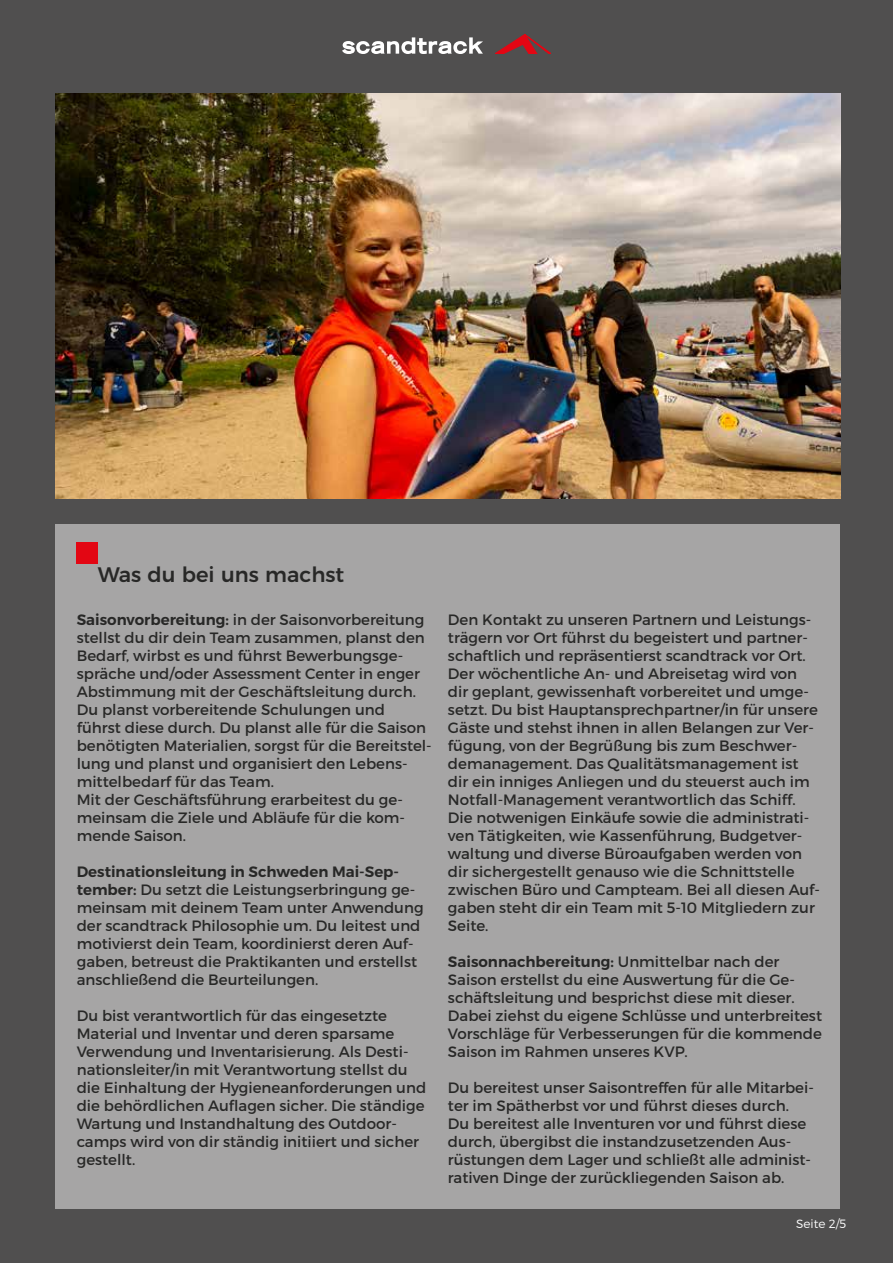
<style>
.page{position:relative;width:893px;height:1263px;background:#504f4f}
.page>*{position:absolute;margin:0;border:0;box-sizing:border-box;transform-origin:0 0}
.t1{font:500 21px "Montserrat";color:#282827}
.t2{font:15px/18px "Montserrat";color:#282827}
.t3{font:300 12px "Montserrat";color:#fff}
.s1{font-weight:600}
</style>
<div class="page">
<svg style="left:342px;top:37px;width:141px;height:17px"></svg>
<svg style="left:495px;top:34px;width:56px;height:20px"></svg>
<div style="left:55px;top:524px;width:785px;height:685px;background:#a6a5a5"></div>
<div style="left:76px;top:542px;width:22px;height:22px;background:#e30613"></div>
<img style="left:55px;top:93px;width:785px;height:406px">
<h1 class="t1" style="left:98px;top:557px;width:248px">Was du bei uns machst</h1>
<p class="t2" style="left:77px;top:610px;width:357px"><span class="s1">Saisonvorbereitung:</span> in der Saisonvorbereitung stellst du dir dein Team zusammen, planst den Bedarf, wirbst es und führst Bewerbungsge&shy;spräche und/oder Assessment Center in enger Abstimmung mit der Geschäftsleitung durch.<br>Du planst vorbereitende Schulungen und führst diese durch. Du planst alle für die Saison benötigten Materialien, sorgst für die Bereitstel&shy;lung und planst und organisiert den Lebens&shy;mittelbedarf für das Team.<br>Mit der Geschäftsführung erarbeitest du ge&shy;meinsam die Ziele und Abläufe für die kom&shy;mende Saison.</p>
<p class="t2" style="left:77px;top:862px;width:348px"><span class="s1">Destinationsleitung in Schweden Mai-Sep&shy;tember:</span> Du setzt die Leistungserbringung ge&shy;meinsam mit deinem Team unter Anwendung der scandtrack Philosophie um. Du leitest und motivierst dein Team, koordinierst deren Auf&shy;gaben, betreust die Praktikanten und erstellst anschließend die Beurteilungen.</p>
<p class="t2" style="left:77px;top:1006px;width:351px">Du bist verantwortlich für das eingesetzte Material und Inventar und deren sparsame Verwendung und Inventarisierung. Als Desti&shy;nationsleiter/in mit Verantwortung stellst du die Einhaltung der Hygieneanforderungen und die behördlichen Auflagen sicher. Die ständige Wartung und Instandhaltung des Outdoor&shy;camps wird von dir ständig initiiert und sicher gestellt.</p>
<p class="t2" style="left:448px;top:610px;width:373px">Den Kontakt zu unseren Partnern und Leistungs&shy;trägern vor Ort führst du begeistert und partner&shy;schaftlich und repräsentierst scandtrack vor Ort.<br>Der wöchentliche An- und Abreisetag wird von dir geplant, gewissenhaft vorbereitet und umge&shy;setzt. Du bist Hauptansprechpartner/in für unsere Gäste und stehst ihnen in allen Belangen zur Ver&shy;fügung, von der Begrüßung bis zum Beschwer&shy;demanagement. Das Qualitätsmanagement ist dir ein inniges Anliegen und du steuerst auch im Notfall-Management verantwortlich das Schiff.<br>Die notwenigen Einkäufe sowie die administrati&shy;ven Tätigkeiten, wie Kassenführung, Budgetver&shy;waltung und diverse Büroaufgaben werden von dir sichergestellt genauso wie die Schnittstelle zwischen Büro und Campteam. Bei all diesen Auf&shy;gaben steht dir ein Team mit 5-10 Mitgliedern zur Seite.</p>
<p class="t2" style="left:448px;top:952px;width:376px"><span class="s1">Saisonnachbereitung:</span> Unmittelbar nach der Saison erstellst du eine Auswertung für die Ge&shy;schäftsleitung und besprichst diese mit dieser.<br>Dabei ziehst du eigene Schlüsse und unterbreitest Vorschläge für Verbesserungen für die kommende Saison im Rahmen unseres KVP.</p>
<p class="t2" style="left:448px;top:1078px;width:367px">Du bereitest unser Saisontreffen für alle Mitarbei&shy;ter im Spätherbst vor und führst dieses durch.<br>Du bereitest alle Inventuren vor und führst diese durch, übergibst die instandzusetzenden Aus&shy;rüstungen dem Lager und schließt alle administ&shy;rativen Dinge der zurückliegenden Saison ab.</p>
<p class="t3" style="left:796px;top:1216px;width:52px">Seite 2/5</p>
</div>
